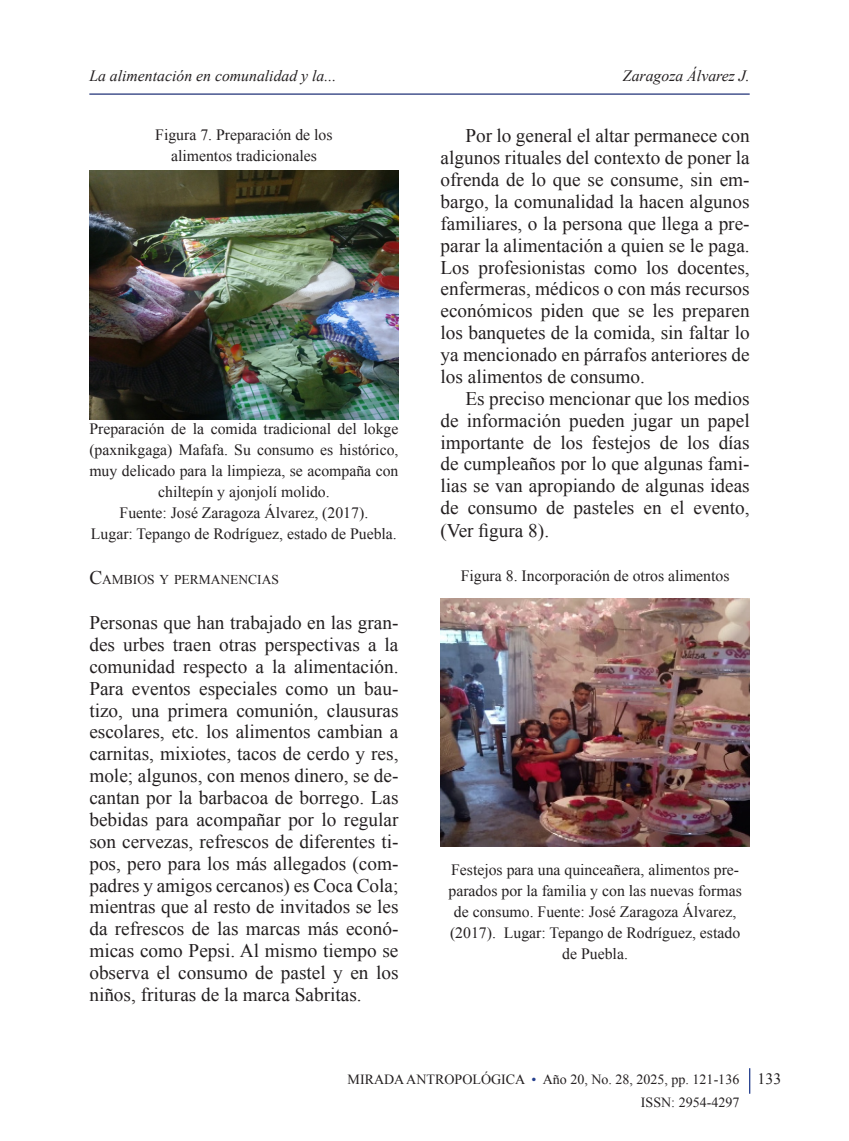
<style>
.page{position:relative;width:849px;height:1141px;background:#fff}
.page>*{position:absolute;margin:0;border:0;box-sizing:border-box;transform-origin:0 0}
.t1{font:19.25px/21.9px "Times New Roman";color:#231f20;text-align:justify}
.t2{font:15.75px/21px "Times New Roman";color:#231f20;text-align:center}
.t3{font:italic 15.75px "Times New Roman";color:#231f20}
.t4{font:14px/22.8px "Times New Roman";color:#231f20;text-align:right}
.t5{font:13.47px "Times New Roman";color:#231f20}
.s1{font-size:19.25px}
.s2{color:#253f8e}
</style>
<div class="page">
<hr style="left:748px;top:1068px;width:2px;height:26px;background:#253f8e">
<hr style="left:89px;top:93px;width:660px;height:2px;background:#2b3c7f">
<img style="left:89px;top:171px;width:309px;height:248px">
<img style="left:440px;top:598px;width:309px;height:248px">
<p class="t3" style="left:89px;top:65px;width:248px">La alimentación en comunalidad y la...</p>
<p class="t3" style="left:622px;top:65px;width:128px">Zaragoza Álvarez J.</p>
<p class="t2" style="left:155px;top:124px;width:179px">Figura 7. Preparación de los</p>
<p class="t2" style="left:171px;top:145px;width:147px">alimentos tradicionales</p>
<p class="t2" style="left:89px;top:418px;width:310px">Preparación de la comida tradicional del lokge (paxnikgaga) Mafafa. Su consumo es histórico, muy delicado para la limpieza, se acompaña con chiltepín y ajonjolí molido.</p>
<p class="t2" style="left:120px;top:502px;width:250px">Fuente: José Zaragoza Álvarez, (2017).</p>
<p class="t2" style="left:91px;top:523px;width:307px">Lugar: Tepango de Rodríguez, estado de Puebla.</p>
<p class="t5" style="left:89px;top:571px;width:191px"><span class="s1">C</span>AMBIOS Y PERMANENCIAS</p>
<p class="t1" style="left:89px;top:611px;width:310px">Personas que han trabajado en las gran&shy;des urbes traen otras perspectivas a la comunidad respecto a la alimentación.<br>Para eventos especiales como un bau&shy;tizo, una primera comunión, clausuras escolares, etc. los alimentos cambian a carnitas, mixiotes, tacos de cerdo y res, mole; algunos, con menos dinero, se de&shy;cantan por la barbacoa de borrego. Las bebidas para acompañar por lo regular son cervezas, refrescos de diferentes ti&shy;pos, pero para los más allegados (com&shy;padres y amigos cercanos) es Coca Cola; mientras que al resto de invitados se les da refrescos de las marcas más econó&shy;micas como Pepsi. Al mismo tiempo se observa el consumo de pastel y en los niños, frituras de la marca Sabritas.</p>
<p class="t1" style="left:440px;top:125px;width:310px;text-indent:25px">Por lo general el altar permanece con algunos rituales del contexto de poner la ofrenda de lo que se consume, sin em&shy;bargo, la comunalidad la hacen algunos familiares, o la persona que llega a pre&shy;parar la alimentación a quien se le paga.<br>Los profesionistas como los docentes, enfermeras, médicos o con más recursos económicos piden que se les preparen los banquetes de la comida, sin faltar lo ya mencionado en párrafos anteriores de los alimentos de consumo.</p>
<p class="t1" style="left:440px;top:387px;width:310px;text-indent:25px">Es preciso mencionar que los medios de información pueden jugar un papel importante de los festejos de los días de cumpleaños por lo que algunas fami&shy;lias se van apropiando de algunas ideas de consumo de pasteles en el evento,</p>
<p class="t1" style="left:440px;top:519px;width:110px">(Ver figura 8).</p>
<p class="t2" style="left:460px;top:565px;width:270px">Figura 8. Incorporación de otros alimentos</p>
<p class="t2" style="left:448px;top:859px;width:295px">Festejos para una quinceañera, alimentos pre&shy;parados por la familia y con las nuevas formas de consumo. Fuente: José Zaragoza Álvarez, (2017). Lugar: Tepango de Rodríguez, estado de Puebla.</p>
<p class="t4" style="left:347px;top:1068px;width:393px">MIRADA ANTROPOLÓGICA <span class="s2">•</span> Año 20, No. 28, 2025, pp. 121-136<br>ISSN: 2954-4297</p>
<p class="t2" style="left:757px;top:1068px;width:25px">133</p>
</div>
